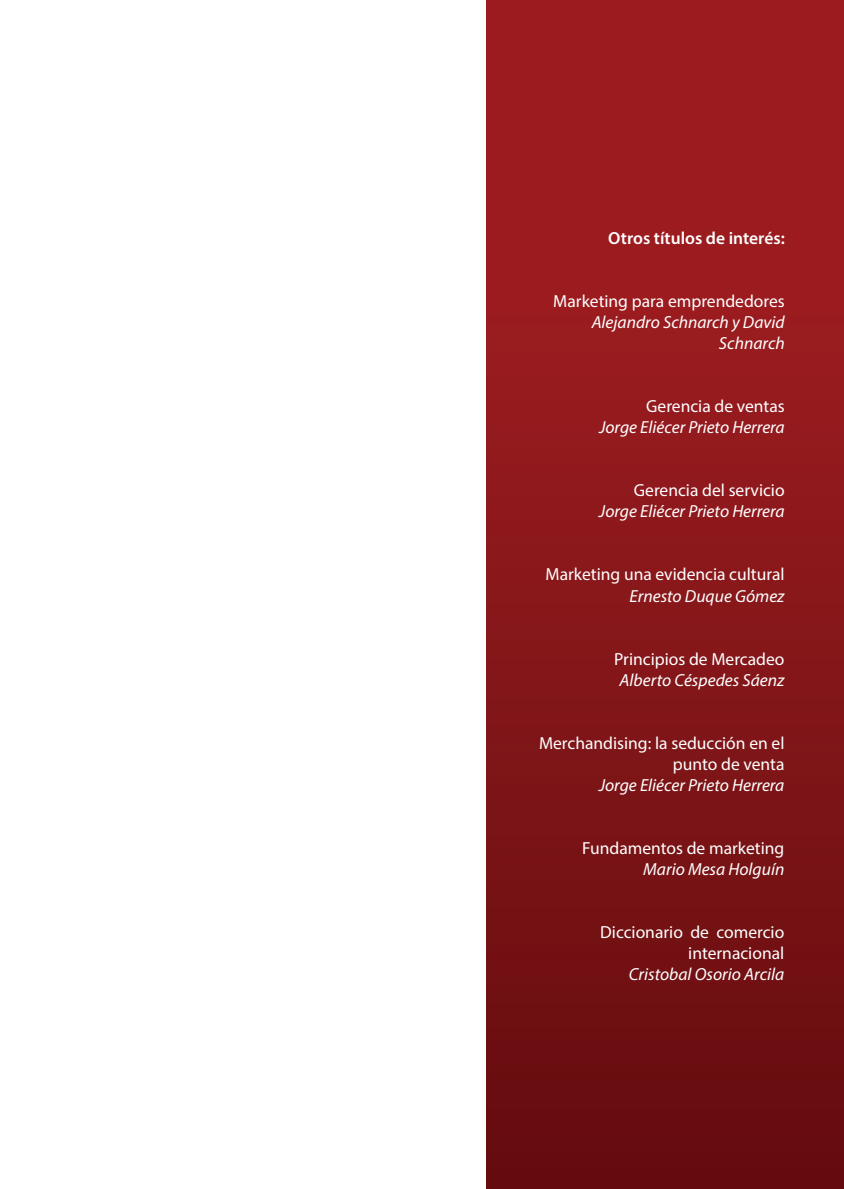
<style>
.page{position:relative;width:844px;height:1189px;background:#fff}
.page>*{position:absolute;margin:0;border:0;box-sizing:border-box;transform-origin:0 0}
.t1{font:17.5px/21px "Myriad Pro";color:#fff;text-align:right}
.t2{font:italic 17.5px/21px "Myriad Pro";color:#fff;text-align:right}
.t3{font:600 17.5px "Myriad Pro";color:#fff}
</style>
<div class="page">
<div style="left:486px;top:0;width:357px;height:1189px;background:linear-gradient(to bottom,#a61f23,#670d10)"></div>
<p class="t3" style="left:608px;top:227px;width:178px">Otros títulos de interés:</p>
<p class="t1" style="left:553px;top:291px;width:233px">Marketing para emprendedores</p>
<p class="t2" style="left:591px;top:312px;width:194px">Alejandro Schnarch y David<br>Schnarch</p>
<p class="t1" style="left:646px;top:396px;width:140px">Gerencia de ventas</p>
<p class="t2" style="left:599px;top:417px;width:187px">Jorge Eliécer Prieto Herrera</p>
<p class="t1" style="left:633px;top:480px;width:152px">Gerencia del servicio</p>
<p class="t2" style="left:598px;top:501px;width:187px">Jorge Eliécer Prieto Herrera</p>
<p class="t1" style="left:545px;top:564px;width:240px">Marketing una evidencia cultural</p>
<p class="t2" style="left:629px;top:585px;width:156px">Ernesto Duque Gómez</p>
<p class="t1" style="left:614px;top:648px;width:172px">Principios de Mercadeo</p>
<p class="t2" style="left:619px;top:669px;width:166px">Alberto Céspedes Sáenz</p>
<p class="t1" style="left:539px;top:732px;width:247px">Merchandising: la seducción en el punto de venta</p>
<p class="t2" style="left:598px;top:774px;width:187px">Jorge Eliécer Prieto Herrera</p>
<p class="t1" style="left:582px;top:837px;width:204px">Fundamentos de marketing</p>
<p class="t2" style="left:643px;top:858px;width:142px">Mario Mesa Holguín</p>
<p class="t1" style="left:600px;top:921px;width:185px">Diccionario de comercio internacional</p>
<p class="t2" style="left:628px;top:963px;width:157px">Cristobal Osorio Arcila</p>
</div>
